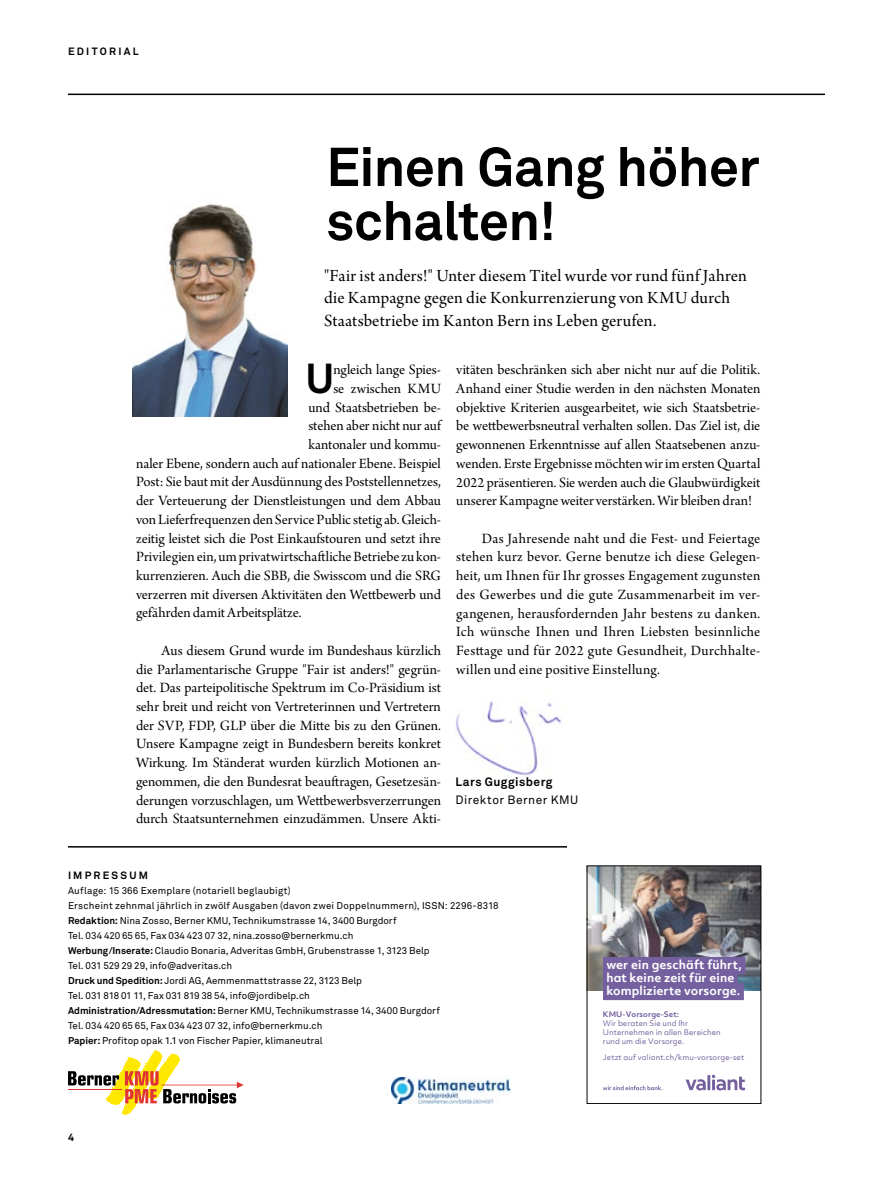
<style>
.page{position:relative;width:893px;height:1191px;background:#fff}
.page>*{position:absolute;margin:0;border:0;box-sizing:border-box;transform-origin:0 0}
.t1{font:700 54px/54px "Akkurat";letter-spacing:-.01em;color:#000}
.t2{font:700 41.4px "Akkurat";color:#000}
.t3{font:18px/22.5px "Arno Pro Subhead";letter-spacing:.005em;color:#000}
.t4{font:15px/18.8px "Arno Pro Subhead";letter-spacing:-.005em;color:#000;text-align:justify}
.t5{font:12px "Akkurat";letter-spacing:.04em;color:#000}
.t6{font:700 12px "Akkurat";letter-spacing:.04em;color:#000}
.t7{font:700 11.7px/12.9px "Objektiv Mk 2";letter-spacing:.01em;color:#fff}
.t8{font:700 10.5px "Akkurat";letter-spacing:.215em;color:#000}
.t9{font:9.75px/15px "Akkurat";letter-spacing:.005em;color:#000}
.t10{font:7.35px/9px "Objektiv Mk 2";letter-spacing:.01em;color:#74609f}
.t11{font:700 7.35px "Objektiv Mk 2";letter-spacing:.01em;color:#74609f}
.s1{font-weight:700}
</style>
<div class="page">
<img style="left:456px;top:701px;width:106px;height:74px">
<img style="left:133px;top:204px;width:154px;height:212px">
<hr style="left:68px;top:846px;width:499px;height:1px;background:#000">
<svg style="left:68px;top:1050px;width:176px;height:65px"></svg>
<hr style="left:68px;top:94px;width:757px;height:1px;background:#000">
<img style="left:391px;top:1077px;width:119px;height:26px">
<img style="left:589px;top:867px;width:170px;height:123px">
<div style="left:603px;top:957px;width:142px;height:17px;background:#74609f"></div>
<div style="left:603px;top:969px;width:135px;height:18px;background:#74609f"></div>
<div style="left:603px;top:982px;width:141px;height:18px;background:#74609f"></div>
<svg style="left:686px;top:1074px;width:59px;height:16px"></svg>
<svg style="left:603px;top:1085px;width:59px;height:5px"></svg>
<p class="t8" style="left:68px;top:45px;width:72px">EDITORIAL</p>
<h1 class="t1" style="left:326px;top:140px;width:435px">Einen Gang höher schalten!</h1>
<p class="t3" style="left:324px;top:265px;width:424px">"Fair ist anders!" Unter diesem Titel wurde vor rund fünf Jahren die Kampagne gegen die Konkurrenzierung von KMU durch<br>Staatsbetriebe im Kanton Bern ins Leben gerufen.</p>
<h2 class="t2" style="left:306px;top:352px;width:30px">U</h2>
<p class="t4" style="left:333px;top:361px;width:109px">ngleich lange Spies-</p>
<p class="t4" style="left:456px;top:361px;width:306px">vitäten beschränken sich aber nicht nur auf die Politik.<br>Anhand einer Studie werden in den nächsten Monaten objektive Kriterien ausgearbeitet, wie sich Staatsbetrie&shy;be wettbewerbsneutral verhalten sollen. Das Ziel ist, die gewonnenen Erkenntnisse auf allen Staatsebenen anzu&shy;wenden. Erste Ergebnisse möchten wir im ersten Quartal 2022 präsentieren. Sie werden auch die Glaubwürdigkeit unserer Kampagne weiter verstärken. Wir bleiben dran!</p>
<p class="t4" style="left:456px;top:529px;width:306px;text-indent:26px">Das Jahresende naht und die Fest- und Feiertage stehen kurz bevor. Gerne benutze ich diese Gelegen&shy;heit, um Ihnen für Ihr grosses Engagement zugunsten des Gewerbes und die gute Zusammenarbeit im ver&shy;gangenen, herausfordernden Jahr bestens zu danken.<br>Ich wünsche Ihnen und Ihren Liebsten besinnliche Festtage und für 2022 gute Gesundheit, Durchhalte&shy;willen und eine positive Einstellung.</p>
<p class="t4" style="left:333px;top:380px;width:109px">se zwischen KMU</p>
<p class="t4" style="left:308px;top:398px;width:134px">und Staatsbetrieben be-</p>
<p class="t4" style="left:308px;top:417px;width:134px">stehen aber nicht nur auf</p>
<p class="t4" style="left:308px;top:436px;width:134px">kantonaler und kommu-</p>
<p class="t4" style="left:136px;top:455px;width:306px">naler Ebene, sondern auch auf nationaler Ebene. Beispiel</p>
<p class="t4" style="left:136px;top:473px;width:306px">Post: Sie baut mit der Ausdünnung des Poststellennetzes,</p>
<p class="t4" style="left:136px;top:492px;width:306px">der Verteuerung der Dienstleistungen und dem Abbau</p>
<p class="t4" style="left:136px;top:511px;width:306px">von Lieferfrequenzen den Service Public stetig ab. Gleich-</p>
<p class="t4" style="left:136px;top:529px;width:306px">zeitig leistet sich die Post Einkaufstouren und setzt ihre</p>
<p class="t4" style="left:136px;top:548px;width:306px">Privilegien ein, um privatwirtschaftliche Betriebe zu kon-</p>
<p class="t4" style="left:136px;top:567px;width:306px">kurrenzieren. Auch die SBB, die Swisscom und die SRG</p>
<p class="t4" style="left:136px;top:586px;width:306px">verzerren mit diversen Aktivitäten den Wettbewerb und</p>
<p class="t4" style="left:136px;top:604px;width:167px">gefährden damit Arbeitsplätze.</p>
<p class="t4" style="left:136px;top:642px;width:306px;text-indent:26px">Aus diesem Grund wurde im Bundeshaus kürzlich die Parlamentarische Gruppe "Fair ist anders!" gegrün&shy;det. Das parteipolitische Spektrum im Co-Präsidium ist sehr breit und reicht von Vertreterinnen und Vertretern der SVP, FDP, GLP über die Mitte bis zu den Grünen.<br>Unsere Kampagne zeigt in Bundesbern bereits konkret Wirkung. Im Ständerat wurden kürzlich Motionen an&shy;genommen, die den Bundesrat beauftragen, Gesetzesän&shy;derungen vorzuschlagen, um Wettbewerbsverzerrungen durch Staatsunternehmen einzudämmen. Unsere Akti-</p>
<p class="t6" style="left:455px;top:774px;width:99px">Lars Guggisberg</p>
<p class="t5" style="left:455px;top:793px;width:124px">Direktor Berner KMU</p>
<p class="t8" style="left:68px;top:869px;width:82px">IMPRESSUM</p>
<p class="t9" style="left:68px;top:883px;width:432px">Auflage: 15 366 Exemplare (notariell beglaubigt)<br>Erscheint zehnmal jährlich in zwölf Ausgaben (davon zwei Doppelnummern), ISSN: 2296-8318<br><span class="s1">Redaktion:</span> Nina Zosso, Berner KMU, Technikumstrasse 14, 3400 Burgdorf<br>Tel. 034 420 65 65, Fax 034 423 07 32, nina.zosso@bernerkmu.ch<br><span class="s1">Werbung/Inserate:</span> Claudio Bonaria, Adveritas GmbH, Grubenstrasse 1, 3123 Belp<br>Tel. 031 529 29 29, info@adveritas.ch<br><span class="s1">Druck und Spedition:</span> Jordi AG, Aemmenmattstrasse 22, 3123 Belp<br>Tel. 031 818 01 11, Fax 031 819 38 54, info@jordibelp.ch<br><span class="s1">Administration/Adressmutation:</span> Berner KMU, Technikumstrasse 14, 3400 Burgdorf<br>Tel. 034 420 65 65, Fax 034 423 07 32, info@bernerkmu.ch<br><span class="s1">Papier:</span> Profitop opak 1.1 von Fischer Papier, klimaneutral</p>
<p class="t8" style="left:68px;top:1130px;width:7px">4</p>
<p class="t7" style="left:606px;top:958px;width:137px">wer ein geschäft führt, hat keine zeit für eine komplizierte vorsorge.</p>
<p class="t11" style="left:603px;top:1008px;width:78px">KMU-Vorsorge-Set:</p>
<p class="t10" style="left:603px;top:1018px;width:119px">Wir beraten Sie und Ihr<br>Unternehmen in allen Bereichen rund um die Vorsorge.</p>
<p class="t10" style="left:603px;top:1053px;width:143px">Jetzt auf valiant.ch/kmu-vorsorge-set</p>
</div>
